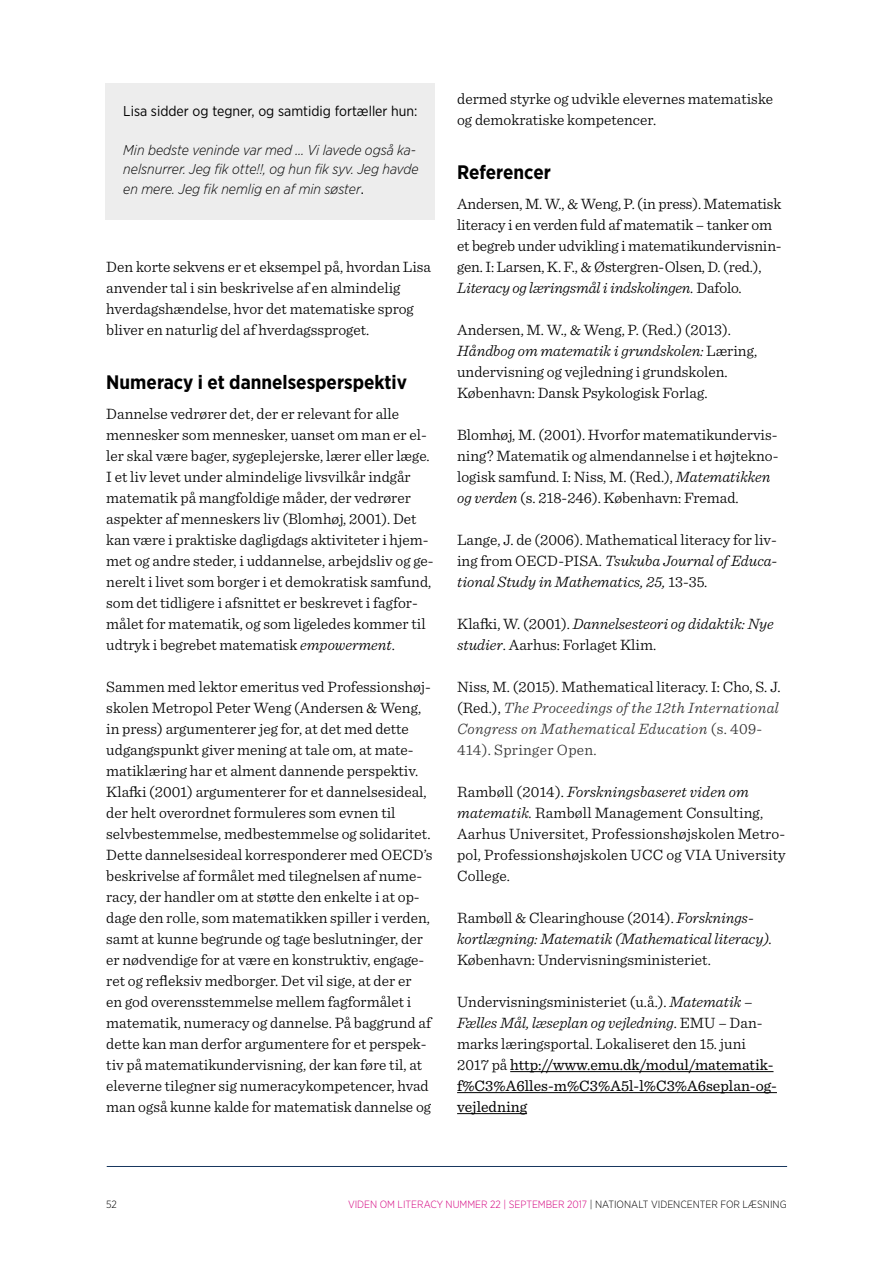
<style>
.page{position:relative;width:893px;height:1263px;background:#fff}
.page>*{position:absolute;margin:0;border:0;box-sizing:border-box;transform-origin:0 0}
.t1{font:700 19.5px "Gotham Narrow";color:#000}
.t2{font:300 15.75px/21px "Sentinel";color:#000}
.t3{font:italic 300 15.75px/21px "Sentinel";letter-spacing:.02em;color:#333}
.t4{font:italic 300 15.75px/21px "Sentinel";color:#000}
.t5{font:italic 300 14.25px/19.5px "Gotham Narrow";color:#000}
.t6{font:14.25px "Gotham Narrow";color:#000}
.t7{font:300 10.5px "Gotham Narrow";color:#d4007f}
.t8{font:300 10.5px "Gotham Narrow";color:#000}
.s1{font-weight:400;font-style:normal}
.s2{font-style:italic}
.s3{font-style:normal;color:#000}
.s4{font-style:normal}
.s5{font-weight:400}
.s6{color:#000}
</style>
<div class="page">
<div style="left:105px;top:83px;width:330px;height:136px;background:#ededed"></div>
<hr style="left:510px;top:1071px;width:263px;height:1px;background:#000">
<hr style="left:457px;top:1092px;width:320px;height:1px;background:#000">
<hr style="left:457px;top:1113px;width:70px;height:1px;background:#000">
<hr style="left:107px;top:1166px;width:680px;height:1px;background:#17365d">
<p class="t6" style="left:123px;top:102px;width:296px">Lisa sidder og tegner, og samtidig fortæller hun:</p>
<p class="t5" style="left:123px;top:140px;width:297px">Min bedste veninde var med … Vi lavede også ka&shy;nelsnurrer. Jeg fik otte!!, og hun fik syv. Jeg havde en mere. Jeg fik nemlig en af min søster<span class="s1">.</span></p>
<p class="t2" style="left:106px;top:255px;width:326px">Den korte sekvens er et eksempel på, hvordan Lisa anvender tal i sin beskrivelse af en almindelig hverdagshændelse, hvor det matematiske sprog bliver en naturlig del af hverdagssproget.</p>
<p class="t1" style="left:106px;top:369px;width:302px">Numeracy i et dannelsesperspektiv</p>
<p class="t2" style="left:106px;top:402px;width:329px">Dannelse vedrører det, der er relevant for alle mennesker som mennesker, uanset om man er el&shy;ler skal være bager, sygeplejerske, lærer eller læge.<br>I et liv levet under almindelige livsvilkår indgår matematik på mangfoldige måder, der vedrører aspekter af menneskers liv (Blomhøj, 2001). Det kan være i praktiske dagligdags aktiviteter i hjem&shy;met og andre steder, i uddannelse, arbejdsliv og ge&shy;nerelt i livet som borger i et demokratisk samfund, som det tidligere i afsnittet er beskrevet i fagfor&shy;målet for matematik, og som ligeledes kommer til udtryk i begrebet matematisk <span class="s2">empowerment</span>.</p>
<p class="t2" style="left:106px;top:675px;width:328px">Sammen med lektor emeritus ved Professionshøj&shy;skolen Metropol Peter Weng (Andersen &amp; Weng, in press) argumenterer jeg for, at det med dette udgangspunkt giver mening at tale om, at mate&shy;matiklæring har et alment dannende perspektiv.<br>Klafki (2001) argumenterer for et dannelsesideal, der helt overordnet formuleres som evnen til selvbestemmelse, medbestemmelse og solidaritet.<br>Dette dannelsesideal korresponderer med OECD’s beskrivelse af formålet med tilegnelsen af nume&shy;racy, der handler om at støtte den enkelte i at op&shy;dage den rolle, som matematikken spiller i verden, samt at kunne begrunde og tage beslutninger, der er nødvendige for at være en konstruktiv, engage&shy;ret og refleksiv medborger. Det vil sige, at der er<br>en god overensstemmelse mellem fagformålet i matematik, numeracy og dannelse. På baggrund af dette kan man derfor argumentere for et perspek&shy;tiv på matematikundervisning, der kan føre til, at eleverne tilegner sig numeracykompetencer, hvad man også kunne kalde for matematisk dannelse og</p>
<p class="t2" style="left:457px;top:87px;width:318px">dermed styrke og udvikle elevernes matematiske og demokratiske kompetencer.</p>
<p class="t1" style="left:457px;top:159px;width:95px">Referencer</p>
<p class="t2" style="left:457px;top:192px;width:326px">Andersen, M. W., &amp; Weng, P. (in press). Matematisk literacy i en verden fuld af matematik – tanker om et begreb under udvikling i matematikundervisnin&shy;gen. I: Larsen, K. F., &amp; Østergren-Olsen, D. (red.), <span class="s2">Literacy og læringsmål i indskolingen.</span> Dafolo.</p>
<p class="t2" style="left:457px;top:318px;width:302px">Andersen, M. W., &amp; Weng, P. (Red.) (2013).<br><span class="s2">Håndbog om matematik i grundskolen:</span> Læring, undervisning og vejledning i grundskolen.<br>København: Dansk Psykologisk Forlag.</p>
<p class="t2" style="left:457px;top:423px;width:323px">Blomhøj, M. (2001). Hvorfor matematikundervis&shy;ning? Matematik og almendannelse i et højtekno&shy;logisk samfund. I: Niss, M. (Red.), <span class="s2">Matematikken og verden</span> (s. 218-246). København: Fremad.</p>
<p class="t2" style="left:457px;top:528px;width:322px;text-align:justify">Lange, J. de (2006). Mathematical literacy for liv&shy;ing from OECD-PISA. <span class="s2">Tsukuba Journal of Educa&shy;tional Study in Mathematics, 25,</span> 13-35.</p>
<p class="t2" style="left:457px;top:612px;width:318px">Klafki, W. (2001). <span class="s2">Dannelsesteori og didaktik: Nye studier</span>. Aarhus: Forlaget Klim.</p>
<p class="t3" style="left:457px;top:675px;width:325px"><span class="s3">Niss, M. (2015). Mathematical literacy. I: Cho, S. J. (Red.),</span> The Proceedings of the 12th International Congress on Mathematical Education <span class="s4">(s. 409- 414). Springer Open.</span></p>
<p class="t2" style="left:457px;top:780px;width:330px">Rambøll (2014). <span class="s2">Forskningsbaseret viden om matematik.</span> Rambøll Management Consulting, Aarhus Universitet, Professionshøjskolen Metro&shy;pol, Professionshøjskolen UCC og VIA University College.</p>
<p class="t4" style="left:457px;top:906px;width:317px"><span class="s4">Rambøll &amp; Clearinghouse (2014).</span> Forsknings&shy;kortlægning: Matematik (Mathematical literacy).</p>
<p class="t2" style="left:457px;top:948px;width:255px">København: Undervisningsministeriet.</p>
<p class="t2" style="left:457px;top:990px;width:321px">Undervisningsministeriet (u.å.). <span class="s2">Matematik – Fælles Mål, læseplan og vejledning</span>. EMU – Dan&shy;marks læringsportal. Lokaliseret den 15. juni 2017 på <span class="s5">http://www.emu.dk/modul/matematik&shy;f%C3%A6lles-m%C3%A5l-l%C3%A6seplan-og&shy;vejledning</span></p>
<p class="t8" style="left:106px;top:1197px;width:12px">52</p>
<p class="t7" style="left:348px;top:1197px;width:440px">VIDEN OM LITERACY NUMMER 22 | SEPTEMBER 2017 <span class="s6">| NATIONALT VIDENCENTER FOR LÆSNING</span></p>
</div>
